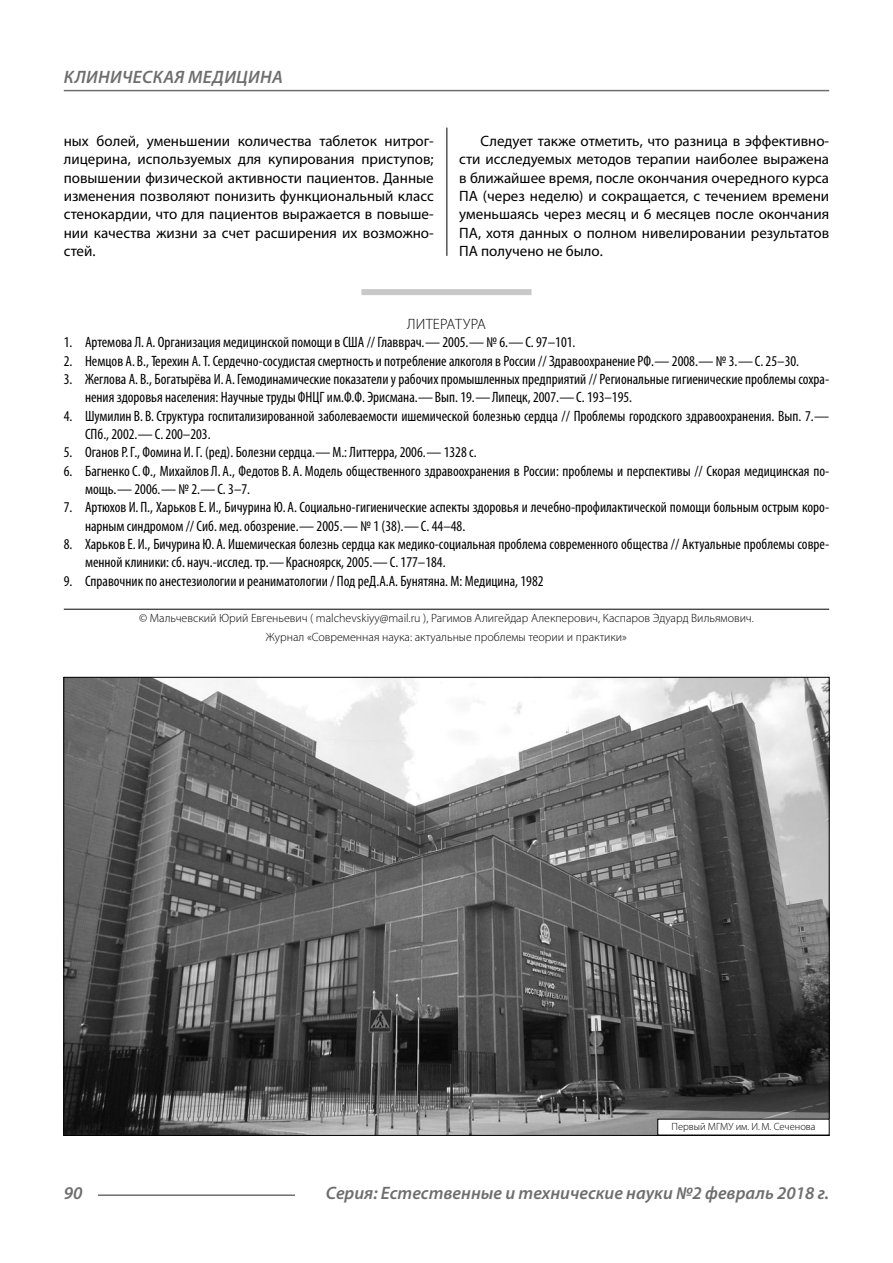
<style>
.page{position:relative;width:893px;height:1263px;background:#fff}
.page>*{position:absolute;margin:0;border:0;box-sizing:border-box;transform-origin:0 0}
.t1{font:italic 600 18px "Myriad Pro";color:#6e6e6e}
.t2{font:italic 600 18px "Myriad Pro";letter-spacing:.02em;color:#6e6e6e}
.t3{font:condensed 15px/18.3px "Myriad Pro";color:#000}
.Normal{font:15px/18.3px "Myriad Pro";color:#000;text-align:justify}
.Literature{font:300 15px "Myriad Pro";letter-spacing:.02em;color:#000}
.Copy{font:300 12px/18.3px "Myriad Pro";color:#000;text-align:center}
.Author-doc{font:300 10.5px "Myriad Pro";color:#000}
</style>
<div class="page">
<hr style="left:98px;top:1194px;width:197px;height:2px;background:#6e6e6e">
<hr style="left:64px;top:90px;width:765px;height:1px;background:#6e6e6e">
<div style="left:361px;top:289px;width:170px;height:6px;background:#c8c8c8"></div>
<hr style="left:64px;top:609px;width:765px;height:1px;background:#000">
<img style="left:65px;top:679px;width:763px;height:455px">
<div style="left:658px;top:1119px;width:171px;height:16px;background:#fff"></div>
<hr style="left:446px;top:128px;width:1px;height:128px;background:#000">
<p class="t2" style="left:64px;top:66px;width:220px">КЛИНИЧЕСКАЯ МЕДИЦИНА</p>
<p class="Normal" style="left:64px;top:131px;width:371px">ных болей, уменьшении количества таблеток нитрог&shy;лицерина, используемых для купирования приступов; повышении физической активности пациентов. Данные изменения позволяют понизить функциональный класс стенокардии, что для пациентов выражается в повыше&shy;нии качества жизни за счет расширения их возможно&shy;стей.</p>
<p class="Normal" style="left:459px;top:131px;width:371px;text-indent:21px">Следует также отметить, что разница в эффективно&shy;сти исследуемых методов терапии наиболее выражена в ближайшее время, после окончания очередного курса ПА (через неделю) и сокращается, с течением времени уменьшаясь через месяц и 6 месяцев после окончания ПА, хотя данных о полном нивелировании результатов ПА получено не было.</p>
<p class="Literature" style="left:407px;top:315px;width:80px">ЛИТЕРАТУРА</p>
<p class="t3" style="left:64px;top:333px;width:513px">1. Артемова Л. А. Организация медицинской помощи в США // Главврач.— 2005.— № 6.—С. 97–101.</p>
<p class="t3" style="left:64px;top:351px;width:737px">2. Немцов А. В., Терехин А.Т. Сердечно-сосудистая смертность и потребление алкоголя в России // Здравоохранение РФ.— 2008.— № 3.—С. 25–30.</p>
<p class="t3" style="left:85px;top:370px;width:746px;text-indent:-21px">3. Жеглова А. В., Богатырёва И. А. Гемодинамические показатели у рабочих промышленных предприятий // Региональные гигиенические проблемы сохра&shy;нения здоровья населения: Научные труды ФНЦГ им.Ф.Ф. Эрисмана.—Вып. 19.—Липецк, 2007.—С. 193–195.</p>
<p class="t3" style="left:85px;top:406px;width:746px;text-indent:-21px">4. Шумилин В. В. Структура госпитализированной заболеваемости ишемической болезнью сердца // Проблемы городского здравоохранения. Вып. 7.—<br>СПб., 2002.—С. 200–203.</p>
<p class="t3" style="left:64px;top:443px;width:414px">5. Оганов Р.Г., Фомина И.Г. (ред). Болезни сердца.—М.: Литтерра, 2006.— 1328 с.</p>
<p class="t3" style="left:85px;top:461px;width:746px;text-indent:-21px">6. Багненко С.Ф., Михайлов Л. А., Федотов В. А. Модель общественного здравоохранения в России: проблемы и перспективы // Скорая медицинская по&shy;мощь.— 2006.— № 2.—С. 3–7.</p>
<p class="t3" style="left:85px;top:498px;width:746px;text-indent:-21px">7. Артюхов И. П., Харьков Е. И., Бичурина Ю. А. Социально-гигиенические аспекты здоровья и лечебно-профилактической помощи больным острым коро&shy;нарным синдромом // Сиб. мед. обозрение.— 2005.— № 1 (38).—С. 44–48.</p>
<p class="t3" style="left:85px;top:535px;width:746px;text-indent:-21px">8. Харьков Е. И., Бичурина Ю. А. Ишемическая болезнь сердца как медико-социальная проблема современного общества // Актуальные проблемы совре&shy;менной клиники: сб. науч.-исслед. тр.—Красноярск, 2005.—С. 177–184.</p>
<p class="t3" style="left:64px;top:571px;width:481px">9. Справочник по анестезиологии и реаниматологии / Под реД.А.А. Бунятяна. М: Медицина, 1982</p>
<p class="Copy" style="left:139px;top:609px;width:616px">© Мальчевский Юрий Евгеньевич ( malchevskiyy@mail.ru ), Рагимов Алигейдар Алекперович, Каспаров Эдуард Вильямович.<br>Журнал «Современная наука: актуальные проблемы теории и практики»</p>
<p class="Author-doc" style="left:671px;top:1120px;width:146px">Первый МГМУ им. И.М. Сеченова</p>
<p class="t1" style="left:64px;top:1182px;width:20px">90</p>
<p class="t1" style="left:326px;top:1182px;width:505px">Серия: Естественные и технические науки №2 февраль 2018 г.</p>
</div>
